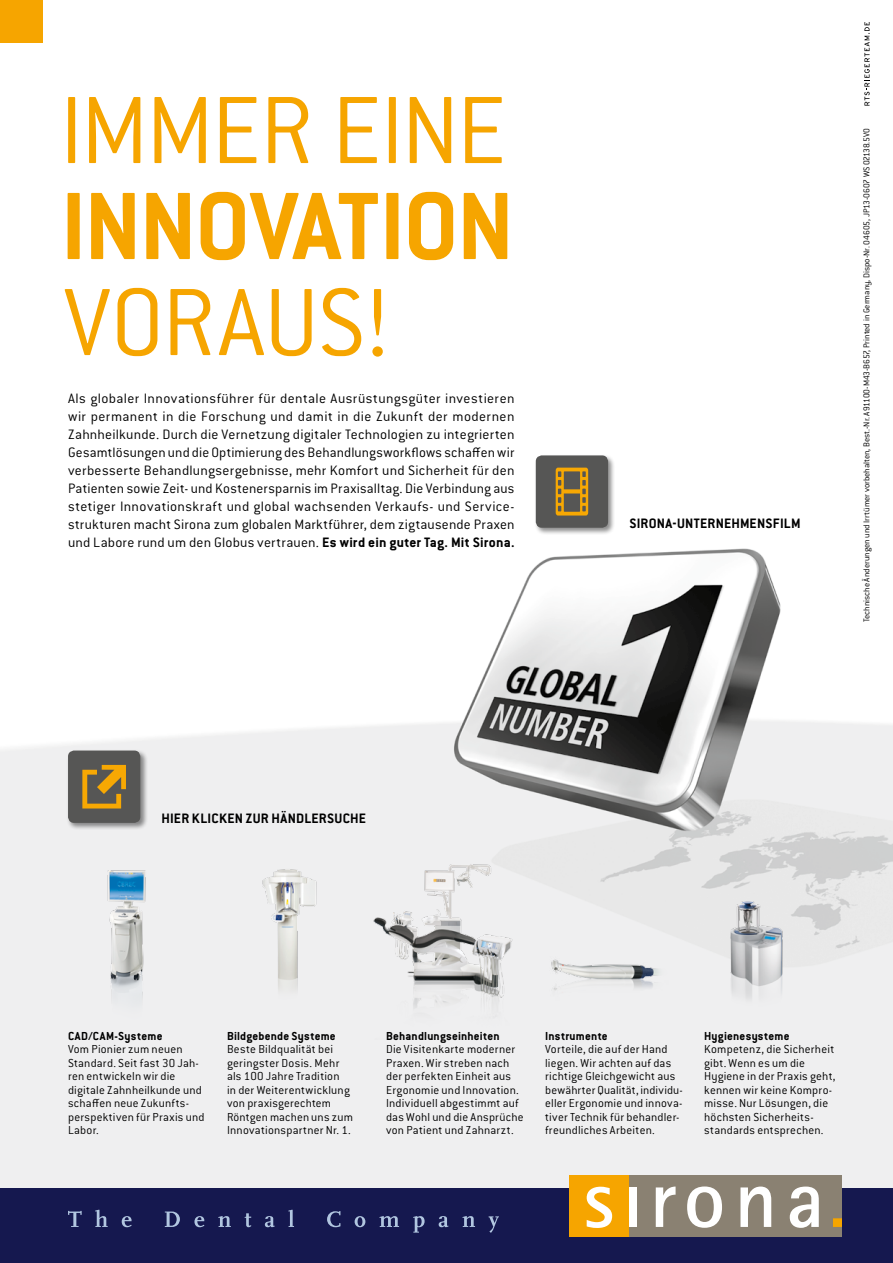
<style>
.page{position:relative;width:893px;height:1263px;background:#fff}
.page>*{position:absolute;margin:0;border:0;box-sizing:border-box;transform-origin:0 0}
.t1{font:300 105px "Conduit ITC Pro";letter-spacing:-.02em;color:#f6a500}
.t2{font:700 105px "Conduit ITC Pro";letter-spacing:-.02em;color:#f6a500}
.t3{font:300 15px/18px "Conduit ITC Pro";letter-spacing:.015em;color:#000;text-align:justify}
.t4{font:700 15px "Conduit ITC Pro";letter-spacing:.015em;color:#000}
.t5{font:300 12.75px/13.5px "Conduit ITC Pro";letter-spacing:.015em;color:#000}
.t6{font:700 12.75px "Conduit ITC Pro";letter-spacing:.015em;color:#000}
.t7{font:700 12.75px "Conduit ITC Pro";letter-spacing:.04em;color:#000}
.t8{font:300 9.3px "Conduit ITC Pro";letter-spacing:-.01em;color:#000}
.s1{font-weight:700}
</style>
<div class="page">
<img style="left:0;top:548px;width:893px;height:640px">
<img style="left:96px;top:869px;width:60px;height:168px">
<div style="left:0;top:1188px;width:893px;height:75px;background:#15184f"></div>
<svg style="left:68px;top:1210px;width:431px;height:23px"></svg>
<img style="left:717px;top:889px;width:74px;height:130px">
<img style="left:244px;top:868px;width:86px;height:141px">
<img style="left:545px;top:957px;width:155px;height:43px">
<img style="left:360px;top:851px;width:178px;height:188px">
<div style="left:629px;top:1176px;width:213px;height:61px;background:#8a8172"></div>
<div style="left:570px;top:1176px;width:59px;height:61px;background:#f6a500"></div>
<svg style="left:587px;top:1187px;width:25px;height:41px"></svg>
<svg style="left:656px;top:1186px;width:20px;height:41px"></svg>
<svg style="left:687px;top:1186px;width:35px;height:42px"></svg>
<svg style="left:740px;top:1186px;width:31px;height:41px"></svg>
<svg style="left:790px;top:1186px;width:29px;height:42px"></svg>
<svg style="left:833px;top:1218px;width:9px;height:9px"></svg>
<hr style="left:629px;top:1176px;width:1px;height:61px;background:#99845c">
<div style="left:629px;top:1187px;width:7px;height:40px;background:#fff"></div>
<div style="left:0;top:0;width:43px;height:43px;background:#f6a500"></div>
<svg style="left:864px;top:22px;width:6px;height:84px"></svg>
<div style="left:66px;top:749px;width:82px;height:81px;background:#000;opacity:.45"></div>
<div style="left:68px;top:750px;width:72px;height:73px;background:#565655;border-radius:6px"></div>
<svg style="left:82px;top:765px;width:44px;height:43px"></svg>
<div style="left:534px;top:454px;width:82px;height:81px;background:#000;opacity:.45"></div>
<div style="left:536px;top:455px;width:72px;height:73px;background:#565655;border-radius:6px"></div>
<svg style="left:556px;top:468px;width:32px;height:47px"></svg>
<h1 class="t1" style="left:60px;top:73px;width:449px">immer eine</h1>
<h1 class="t2" style="left:61px;top:165px;width:455px">Innovation</h1>
<h1 class="t1" style="left:64px;top:265px;width:330px">voraus!</h1>
<p class="t3" style="left:68px;top:390px;width:448px">Als globaler I nnovationsführer für dentale Ausrüstungsgüter investieren wir permanent in die Forschung und damit in die Zukunft der modernen Zahnheilkunde. Durch die Vernetzung digitaler Technologien zu integrierten Gesamtlösungen und die Optimierung des Behandlungsworkflows schaffen wir verbesserte Behandlungsergebnisse, mehr Komfort und Sicherheit für den Patienten sowie Zeit- und Kostenersparnis im Praxisalltag. Die Verbindung aus stetiger I nnovationskraft und global wachsenden Verkaufs- und Service&shy;strukturen macht Sirona zum globalen Marktführer, dem zigtausende Praxen und Labore rund um den Globus vertrauen. <span class="s1">Es wird ein guter Tag. Mit Sirona.</span></p>
<p class="t4" style="left:162px;top:809px;width:206px">hier klicken zur Händlersuche</p>
<p class="t4" style="left:629px;top:514px;width:171px">sirona-unternehmensfilm</p>
<p class="t8" style="left:862px;top:622px;width:496px;rotate:-90deg">Technische Änderungen und I rrtümer vorbehalten, Best.-N r. A91100-M43-B657, Printed in Germany, Dispo-N r. 04605, JP13-0607 WS 02138.5V0</p>
<p class="t7" style="left:68px;top:1028px;width:96px">CAD/CAM-Systeme</p>
<p class="t5" style="left:68px;top:1043px;width:138px">Vom Pionier zum neuen<br>Standard. Seit fast 30 Jah&shy;ren entwickeln wir die digitale Zahnheilkunde und schaffen neue Zukunfts&shy;perspektiven für Praxis und<br>Labor.</p>
<p class="t6" style="left:227px;top:1028px;width:110px">Bildgebende Systeme</p>
<p class="t5" style="left:227px;top:1043px;width:128px">Beste Bildqualität bei geringster Dosis. Mehr als 100 Jahre Tradition<br>in der Weiterentwicklung von praxisgerechtem<br>Röntgen machen uns zum<br>Innovationspartner Nr. 1.</p>
<p class="t6" style="left:386px;top:1028px;width:115px">Behandlungseinheiten</p>
<p class="t5" style="left:386px;top:1043px;width:139px">Die Visitenkarte moderner<br>Praxen. Wir streben nach der perfekten Einheit aus<br>Ergonomie und Innovation.<br>Individuell abgestimmt auf das Wohl und die Ansprüche von Patient und Zahnarzt.</p>
<p class="t6" style="left:545px;top:1028px;width:64px">Instrumente</p>
<p class="t5" style="left:545px;top:1043px;width:139px">Vorteile, die auf der Hand liegen. Wir achten auf das richtige Gleichgewicht aus bewährter Qualität, individu&shy;eller Ergonomie und innova&shy;tiver Technik für behandler&shy;freundliches Arbeiten.</p>
<p class="t6" style="left:704px;top:1028px;width:87px">Hygienesysteme</p>
<p class="t5" style="left:704px;top:1043px;width:133px">Kompetenz, die Sicherheit gibt. Wenn es um die<br>Hygiene in der Praxis geht, kennen wir keine Kompro&shy;misse. Nur Lösungen, die höchsten Sicherheits&shy;standards entsprechen.</p>
</div>
